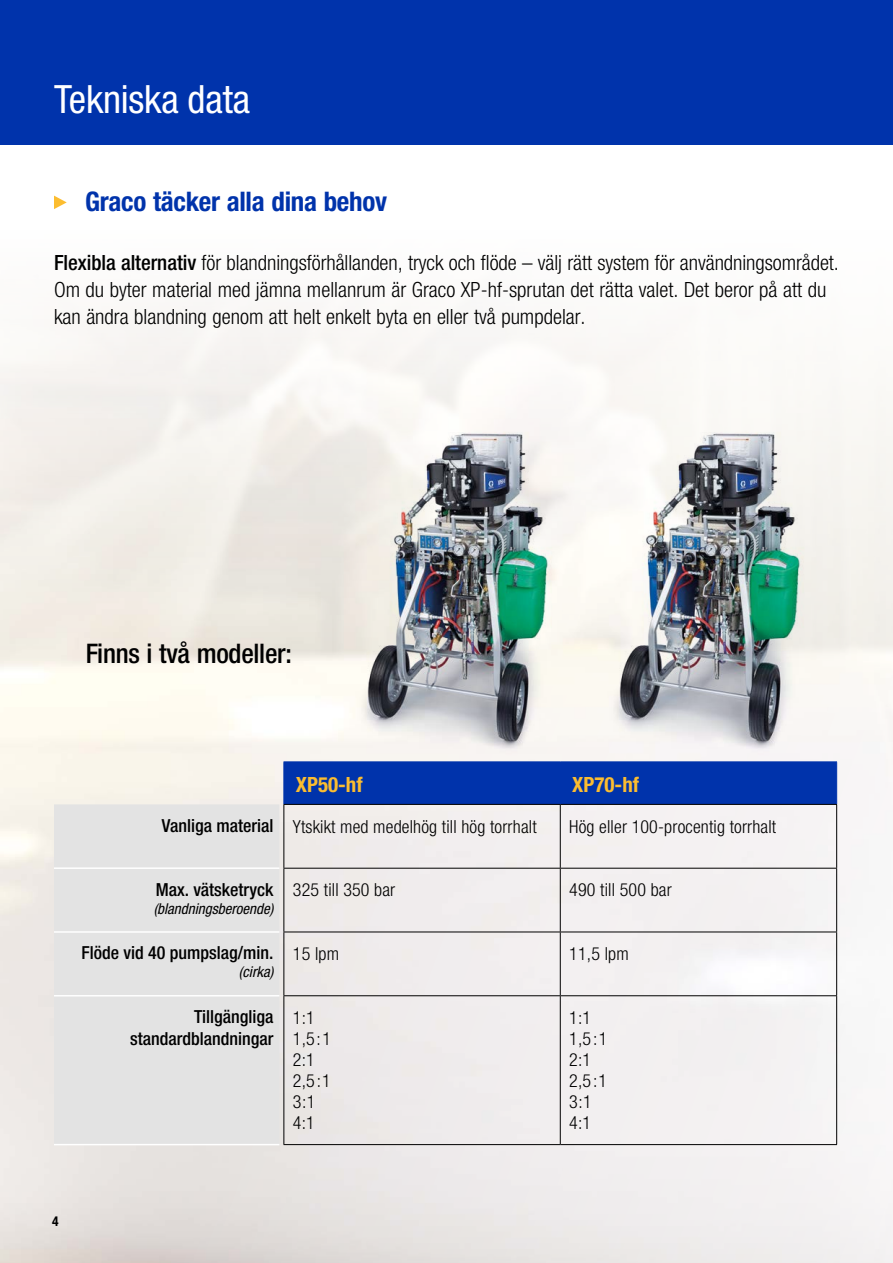
<style>
.page{position:relative;width:893px;height:1263px;background:#fff}
.page>*{position:absolute;margin:0;border:0;box-sizing:border-box;transform-origin:0 0}
.t1{font:condensed 39px "Helvetica Neue LT Std";letter-spacing:-.005em;color:#fff}
.t2{font:700 condensed 27px "Helvetica Neue LT Std";letter-spacing:-.01em;color:#0033ab}
.t3{font:500 condensed 27px "Helvetica Neue LT Std";letter-spacing:-.01em;color:#000}
.t4{font:300 condensed 21px/27px "Helvetica Neue LT Std";color:#000}
.t5{font:700 condensed 21px "Helvetica Neue LT Std";color:#fcbd30}
.t6{font:300 condensed 18px/21px "Helvetica Neue LT Std";letter-spacing:.01em;color:#000}
.t7{font:500 condensed 18px/21.6px "Helvetica Neue LT Std";color:#000;text-align:right}
.t8{font:italic condensed 15px "Helvetica Neue LT Std";color:#000}
.t9{font:700 condensed 13.5px "Helvetica Neue LT Std";color:#000}
.s1{font-weight:500}
</style>
<div class="page">
<img style="left:0;top:195px;width:893px;height:1068px">
<img style="left:892px;top:198px;width:1px;height:631px">
<div style="left:0;top:0;width:893px;height:145px;background:#0033ab"></div>
<img style="left:344px;top:409px;width:228px;height:349px">
<img style="left:402px;top:434px;width:61px;height:111px">
<img style="left:596px;top:409px;width:228px;height:349px">
<img style="left:654px;top:434px;width:61px;height:111px">
<svg style="left:54px;top:196px;width:13px;height:13px"></svg>
<div style="left:284px;top:762px;width:552px;height:42px;background:#0033ab"></div>
<div style="left:54px;top:804px;width:225px;height:340px;background:#e3e3e3"></div>
<hr style="left:54px;top:867px;width:225px;height:2px;background:#fff">
<hr style="left:54px;top:931px;width:225px;height:2px;background:#fff">
<hr style="left:283px;top:805px;width:1px;height:63px;background:#000">
<hr style="left:560px;top:805px;width:1px;height:63px;background:#000">
<hr style="left:836px;top:805px;width:1px;height:63px;background:#000">
<hr style="left:283px;top:868px;width:1px;height:63px;background:#000">
<hr style="left:560px;top:868px;width:1px;height:63px;background:#000">
<hr style="left:836px;top:868px;width:1px;height:63px;background:#000">
<hr style="left:283px;top:932px;width:1px;height:63px;background:#000">
<hr style="left:560px;top:932px;width:1px;height:63px;background:#000">
<hr style="left:836px;top:932px;width:1px;height:63px;background:#000">
<hr style="left:283px;top:995px;width:277px;height:1px;background:#000">
<hr style="left:283px;top:996px;width:1px;height:148px;background:#000">
<hr style="left:560px;top:995px;width:277px;height:1px;background:#000">
<hr style="left:560px;top:996px;width:1px;height:148px;background:#000">
<hr style="left:836px;top:996px;width:1px;height:148px;background:#000">
<hr style="left:283px;top:1144px;width:277px;height:1px;background:#000">
<hr style="left:560px;top:1144px;width:277px;height:1px;background:#000">
<hr style="left:283px;top:804px;width:277px;height:1px;background:#000">
<hr style="left:560px;top:804px;width:277px;height:1px;background:#000">
<hr style="left:283px;top:868px;width:277px;height:1px;background:#000">
<hr style="left:560px;top:868px;width:277px;height:1px;background:#000">
<hr style="left:283px;top:931px;width:277px;height:1px;background:#000">
<hr style="left:560px;top:931px;width:277px;height:1px;background:#000">
<hr style="left:54px;top:995px;width:225px;height:1px;background:#fff">
<hr style="left:54px;top:1144px;width:225px;height:1px;background:#fff">
<hr style="left:283px;top:762px;width:1px;height:42px;background:#0033ab">
<hr style="left:283px;top:761px;width:277px;height:1px;background:#0033ab">
<hr style="left:560px;top:761px;width:277px;height:1px;background:#0033ab">
<hr style="left:560px;top:762px;width:1px;height:42px;background:#0033ab">
<hr style="left:836px;top:762px;width:1px;height:42px;background:#0033ab">
<h1 class="t1" style="left:54px;top:77px;width:198px">Tekniska data</h1>
<p class="t2" style="left:85px;top:185px;width:303px">Graco täcker alla dina behov</p>
<p class="t4" style="left:54px;top:249px;width:786px"><span class="s1">Flexibla alternativ</span> för blandningsförhållanden, tryck och flöde – välj rätt system för användningsområdet.<br>Om du byter material med jämna mellanrum är Graco XP-hf-sprutan det rätta valet. Det beror på att du kan ändra blandning genom att helt enkelt byta en eller två pumpdelar.</p>
<p class="t3" style="left:85px;top:638px;width:208px">Finns i två modeller:</p>
<p class="t5" style="left:296px;top:772px;width:68px">XP50-hf</p>
<p class="t5" style="left:572px;top:772px;width:68px">XP70-hf</p>
<p class="t6" style="left:162px;top:816px;width:376px"><span class="s1">Vanliga material</span> Ytskikt med medelhög till hög torrhalt</p>
<p class="t6" style="left:569px;top:816px;width:209px">Hög eller 100-procentig torrhalt</p>
<p class="t7" style="left:156px;top:878px;width:119px">Max. vätsketryck</p>
<p class="t8" style="left:154px;top:900px;width:121px">(blandningsberoende)</p>
<p class="t7" style="left:82px;top:942px;width:193px">Flöde vid 40 pumpslag/min.</p>
<p class="t8" style="left:239px;top:963px;width:36px">(cirka)</p>
<p class="t6" style="left:293px;top:879px;width:104px">325 till 350 bar</p>
<p class="t6" style="left:569px;top:879px;width:104px">490 till 500 bar</p>
<p class="t6" style="left:293px;top:943px;width:48px">15 lpm</p>
<p class="t6" style="left:569px;top:943px;width:61px">11,5 lpm</p>
<p class="t9" style="left:52px;top:1213px;width:8px">4</p>
<p class="t7" style="left:130px;top:1006px;width:145px">Tillgängliga standardblandningar</p>
<p class="t6" style="left:293px;top:1007px;width:40px">1:1<br>1,5:1<br>2:1<br>2,5:1<br>3:1<br>4:1</p>
<p class="t6" style="left:569px;top:1007px;width:40px">1:1<br>1,5:1<br>2:1<br>2,5:1<br>3:1<br>4:1</p>
</div>
